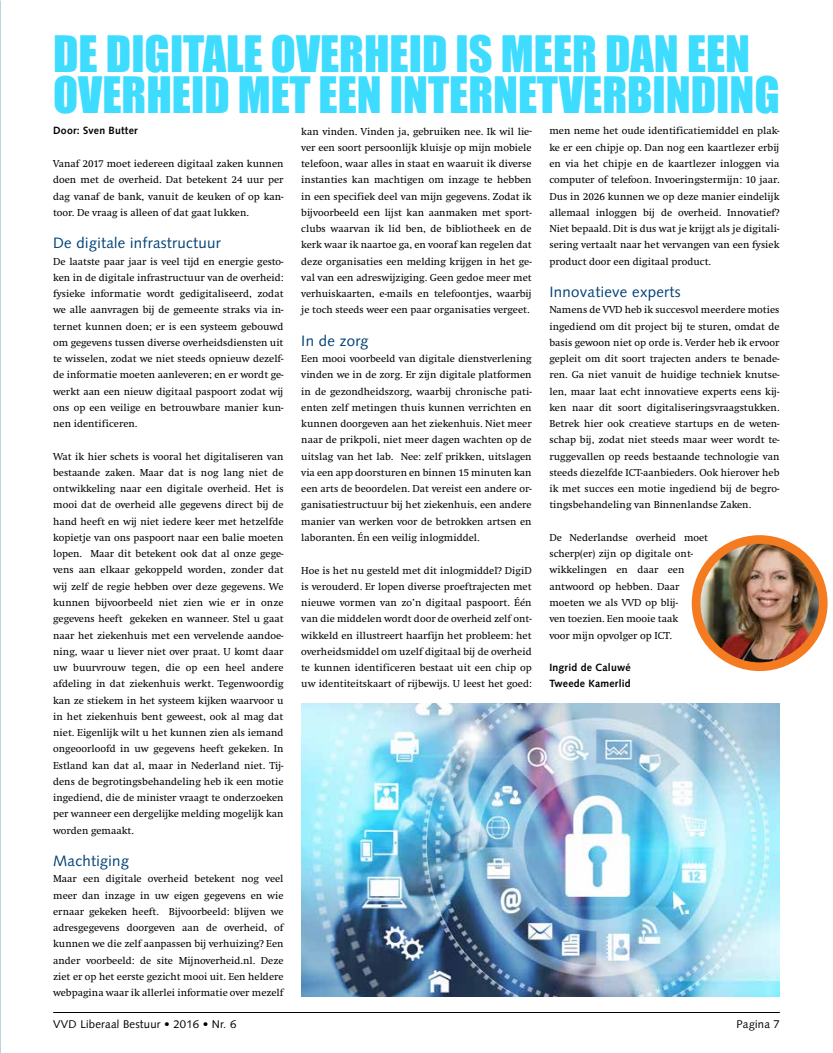
<style>
.page{position:relative;width:833px;height:1053px;background:#fff}
.page>*{position:absolute;margin:0;border:0;box-sizing:border-box;transform-origin:0 0}
.t1{font:46px/41.2px "Impact";color:#3edcff}
.t2{font:15px "Syntax LT Std";letter-spacing:.02em;color:#004177}
.t3{font:11.25px "Syntax";letter-spacing:.02em;color:#000}
.t4{font:10.5px/16.2px "Swift EF";color:#000;text-align:justify}
.t5{font:700 10.5px/16.2px "Syntax";letter-spacing:.02em;color:#000}
</style>
<div class="page">
<hr style="left:53px;top:1012px;width:727px;height:1px;background:#000">
<img style="left:301px;top:703px;width:479px;height:293px">
<img style="left:696px;top:539px;width:127px;height:127px;border-radius:64px">
<div style="left:691px;top:535px;width:136px;height:136px;border:9px solid #f47b20;border-radius:50%"></div>
<h1 class="t1" style="left:53px;top:32px;width:728px">DE DIGITALE OVERHEID IS MEER DAN EEN<br>OVERHEID MET EEN INTERNETVERBINDING</h1>
<p class="t5" style="left:53px;top:123px;width:86px">Door: Sven Butter</p>
<p class="t4" style="left:53px;top:156px;width:232px">Vanaf 2017 moet iedereen digitaal zaken kunnen doen met de overheid. Dat betekent 24 uur per dag vanaf de bank, vanuit de keuken of op kan&shy;toor. De vraag is alleen of dat gaat lukken.</p>
<h2 class="t2" style="left:53px;top:234px;width:169px">De digitale infrastructuur</h2>
<p class="t4" style="left:53px;top:253px;width:232px">De laatste paar jaar is veel tijd en energie gesto&shy;ken in de digitale infrastructuur van de overheid: fysieke informatie wordt gedigitaliseerd, zodat we alle aanvragen bij de gemeente straks via in&shy;ternet kunnen doen; er is een systeem gebouwd om gegevens tussen diverse overheidsdiensten uit te wisselen, zodat we niet steeds opnieuw dezelf&shy;de informatie moeten aanleveren; en er wordt ge&shy;werkt aan een nieuw digitaal paspoort zodat wij ons op een veilige en betrouwbare manier kun&shy;nen identificeren.</p>
<p class="t4" style="left:53px;top:448px;width:232px">Wat ik hier schets is vooral het digitaliseren van bestaande zaken. Maar dat is nog lang niet de ontwikkeling naar een digitale overheid. Het is mooi dat de overheid alle gegevens direct bij de hand heeft en wij niet iedere keer met hetzelfde kopietje van ons paspoort naar een balie moeten lopen. Maar dit betekent ook dat al onze gege&shy;vens aan elkaar gekoppeld worden, zonder dat wij zelf de regie hebben over deze gegevens. We kunnen bijvoorbeeld niet zien wie er in onze gegevens heeft gekeken en wanneer. Stel u gaat naar het ziekenhuis met een vervelende aandoe&shy;ning, waar u liever niet over praat. U komt daar uw buurvrouw tegen, die op een heel andere afdeling in dat ziekenhuis werkt. Tegenwoordig kan ze stiekem in het systeem kijken waarvoor u in het ziekenhuis bent geweest, ook al mag dat niet. Eigenlijk wilt u het kunnen zien als iemand ongeoorloofd in uw gegevens heeft gekeken. In Estland kan dat al, maar in Nederland niet. Tij&shy;dens de begrotingsbehandeling heb ik een motie ingediend, die de minister vraagt te onderzoeken per wanneer een dergelijke melding mogelijk kan worden gemaakt.</p>
<h2 class="t2" style="left:53px;top:852px;width:78px">Machtiging</h2>
<p class="t4" style="left:53px;top:871px;width:232px">Maar een digitale overheid betekent nog veel meer dan inzage in uw eigen gegevens en wie ernaar gekeken heeft. Bijvoorbeeld: blijven we adresgegevens doorgeven aan de overheid, of kunnen we die zelf aanpassen bij verhuizing? Een ander voorbeeld: de site Mijnoverheid.nl. Deze ziet er op het eerste gezicht mooi uit. Een heldere webpagina waar ik allerlei informatie over mezelf</p>
<p class="t4" style="left:301px;top:123px;width:232px">kan vinden. Vinden ja, gebruiken nee. Ik wil lie&shy;ver een soort persoonlijk kluisje op mijn mobiele telefoon, waar alles in staat en waaruit ik diverse instanties kan machtigen om inzage te hebben in een specifiek deel van mijn gegevens. Zodat ik bijvoorbeeld een lijst kan aanmaken met sport&shy;clubs waarvan ik lid ben, de bibliotheek en de kerk waar ik naartoe ga, en vooraf kan regelen dat deze organisaties een melding krijgen in het ge&shy;val van een adreswijziging. Geen gedoe meer met verhuiskaarten, e-mails en telefoontjes, waarbij je toch steeds weer een paar organisaties vergeet.</p>
<h2 class="t2" style="left:301px;top:332px;width:69px">In de zorg</h2>
<p class="t4" style="left:301px;top:351px;width:232px">Een mooi voorbeeld van digitale dienstverlening vinden we in de zorg. Er zijn digitale platformen in de gezondheidszorg, waarbij chronische pati&shy;ënten zelf metingen thuis kunnen verrichten en kunnen doorgeven aan het ziekenhuis. Niet meer naar de prikpoli, niet meer dagen wachten op de uitslag van het lab. Nee: zelf prikken, uitslagen via een app doorsturen en binnen 15 minuten kan een arts de beoordelen. Dat vereist een andere or&shy;ganisatiestructuur bij het ziekenhuis, een andere manier van werken voor de betrokken artsen en laboranten. Én een veilig inlogmiddel.</p>
<p class="t4" style="left:301px;top:562px;width:232px">Hoe is het nu gesteld met dit inlogmiddel? DigiD is verouderd. Er lopen diverse proeftrajecten met nieuwe vormen van zo’n digitaal paspoort. Één van die middelen wordt door de overheid zelf ont&shy;wikkeld en illustreert haarfijn het probleem: het overheidsmiddel om uzelf digitaal bij de overheid te kunnen identificeren bestaat uit een chip op uw identiteitskaart of rijbewijs. U leest het goed:</p>
<p class="t4" style="left:549px;top:123px;width:232px">men neme het oude identificatiemiddel en plak&shy;ke er een chipje op. Dan nog een kaartlezer erbij en via het chipje en de kaartlezer inloggen via computer of telefoon. Invoeringstermijn: 10 jaar.<br>Dus in 2026 kunnen we op deze manier eindelijk allemaal inloggen bij de overheid. Innovatief?<br>Niet bepaald. Dit is dus wat je krijgt als je digitali&shy;sering vertaalt naar het vervangen van een fysiek product door een digitaal product.</p>
<h2 class="t2" style="left:549px;top:283px;width:133px">Innovatieve experts</h2>
<p class="t4" style="left:549px;top:302px;width:232px">Namens de VVD heb ik succesvol meerdere moties ingediend om dit project bij te sturen, omdat de basis gewoon niet op orde is. Verder heb ik ervoor gepleit om dit soort trajecten anders te benade&shy;ren. Ga niet vanuit de huidige techniek knutse&shy;len, maar laat echt innovatieve experts eens kij&shy;ken naar dit soort digitaliseringsvraagstukken.<br>Betrek hier ook creatieve startups en de weten&shy;schap bij, zodat niet steeds maar weer wordt te&shy;ruggevallen op reeds bestaande technologie van steeds diezelfde ICT-aanbieders. Ook hierover heb ik met succes een motie ingediend bij de begro&shy;tingsbehandeling van Binnenlandse Zaken.</p>
<p class="t4" style="left:549px;top:529px;width:160px;text-align:left">De Nederlandse overheid moet scherp(er) zijn op digitale ont&shy;wikkelingen en daar een antwoord op hebben. Daar moeten we als VVD op blij-<br>ven toezien. Een mooie taak<br>voor mijn opvolger op ICT.</p>
<p class="t5" style="left:549px;top:659px;width:83px">Ingrid de Caluwé<br>Tweede Kamerlid</p>
<p class="t3" style="left:53px;top:1017px;width:185px">VVD Liberaal Bestuur • 2016 • Nr. 6</p>
<p class="t3" style="left:736px;top:1017px;width:45px">Pagina 7</p>
</div>
